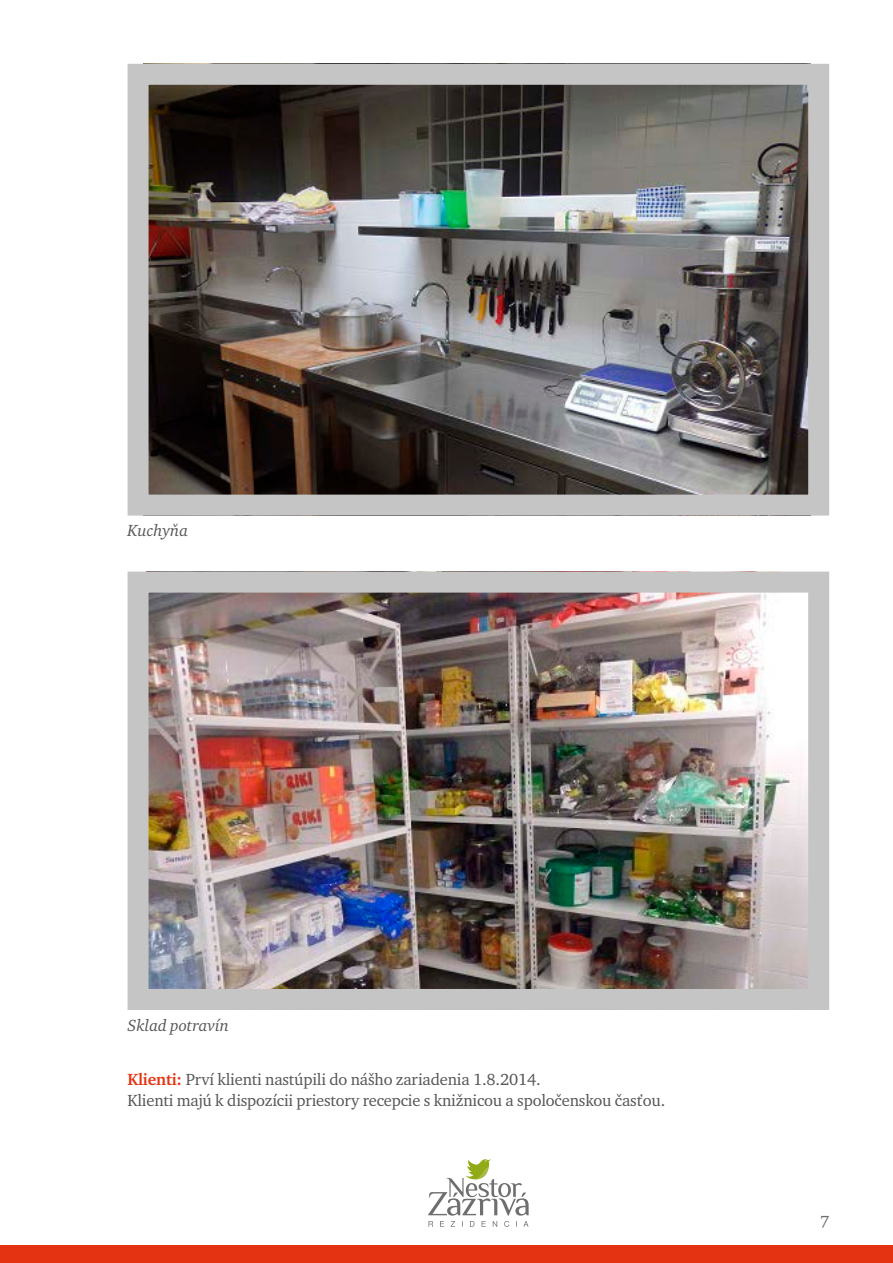
<style>
.page{position:relative;width:893px;height:1263px;background:#fff}
.page>*{position:absolute;margin:0;border:0;box-sizing:border-box;transform-origin:0 0}
.t1{font:16.5px/21px "Charter ITC Pro";letter-spacing:-.01em;color:#565655}
.t2{font:italic 16.5px "Charter ITC Pro";color:#565655}
.t3{font:16.5px "Charter ITC Pro";color:#6e6e6e}
.s1{font-weight:700;color:#e43312}
</style>
<div class="page">
<div style="left:0;top:1246px;width:893px;height:17px;background:#e43312"></div>
<svg style="left:428px;top:1159px;width:101px;height:68px"></svg>
<img style="left:150px;top:86px;width:657px;height:408px">
<div style="left:128px;top:64px;width:701px;height:452px;border:21px solid #c5c5c5"></div>
<img style="left:150px;top:594px;width:657px;height:394px">
<div style="left:128px;top:572px;width:701px;height:438px;border:21px solid #c5c5c5"></div>
<p class="t2" style="left:128px;top:520px;width:62px">Kuchyňa</p>
<p class="t2" style="left:128px;top:1015px;width:103px">Sklad potravín</p>
<p class="t1" style="left:128px;top:1068px;width:539px"><span class="s1">Klienti:</span> Prví klienti nastúpili do nášho zariadenia 1.8.2014.<br>Klienti majú k dispozícii priestory recepcie s knižnicou a spoločenskou časťou.</p>
<p class="t3" style="left:820px;top:1211px;width:11px">7</p>
</div>
